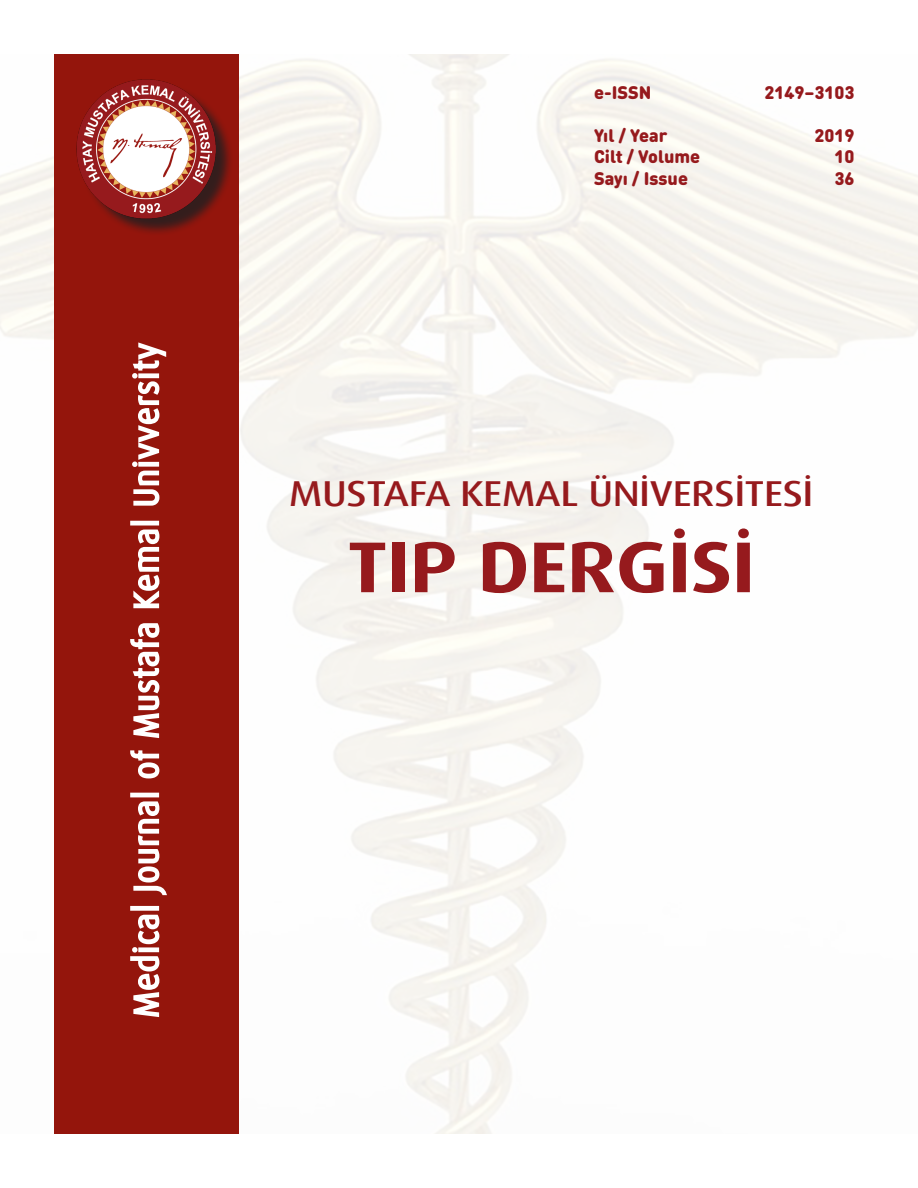
<style>
.page{position:relative;width:918px;height:1188px;background:#fff}
.page>*{position:absolute;margin:0;border:0;box-sizing:border-box;transform-origin:0 0}
.Kapak_Başlık{font:700 72px "FF Dax Pro Wide";color:#961a1d}
.Kapak_Başlık-2{font:500 36px "FF Dax Pro Wide";color:#961a1d}
.Kapak_ISSN{font:900 18px "DIN Round Pro";color:#961a1d}
</style>
<div class="page">
<img style="left:0;top:54px;width:918px;height:1080px">
<div style="left:54px;top:54px;width:184px;height:1080px;background:#94150c"></div>
<div style="left:80px;top:82px;width:154px;height:154px;background:#231f20;opacity:.85"></div>
<img style="left:77px;top:80px;width:139px;height:138px">
<svg style="left:130px;top:914px;width:30px;height:103px"></svg>
<div style="left:130px;top:906px;width:29px;height:5px;border:3px solid #fff"></div>
<svg style="left:133px;top:801px;width:34px;height:95px"></svg>
<div style="left:130px;top:793px;width:29px;height:4px;border:3px solid #fff"></div>
<svg style="left:130px;top:750px;width:30px;height:29px"></svg>
<svg style="left:130px;top:623px;width:30px;height:115px"></svg>
<svg style="left:133px;top:529px;width:27px;height:80px"></svg>
<div style="left:130px;top:521px;width:29px;height:5px;border:3px solid #fff"></div>
<svg style="left:132px;top:342px;width:35px;height:164px"></svg>
<p class="Kapak_ISSN" style="left:594px;top:79px;width:59px">e-ISSN</p>
<p class="Kapak_ISSN" style="left:765px;top:79px;width:92px">2149–3103</p>
<p class="Kapak_ISSN" style="left:594px;top:121px;width:75px">Yıl / Year</p>
<p class="Kapak_ISSN" style="left:815px;top:121px;width:42px">2019</p>
<p class="Kapak_ISSN" style="left:594px;top:143px;width:108px">Cilt / Volume</p>
<p class="Kapak_ISSN" style="left:835px;top:143px;width:22px">10</p>
<p class="Kapak_ISSN" style="left:594px;top:165px;width:96px">Sayı / Issue</p>
<p class="Kapak_ISSN" style="left:835px;top:165px;width:22px">36</p>
<p class="Kapak_Başlık-2" style="left:289px;top:470px;width:526px">MUSTAFA KEMAL ÜNİVERSİTESİ</p>
<p class="Kapak_Başlık" style="left:348px;top:521px;width:409px">TIP DERGİSİ</p>
</div>
